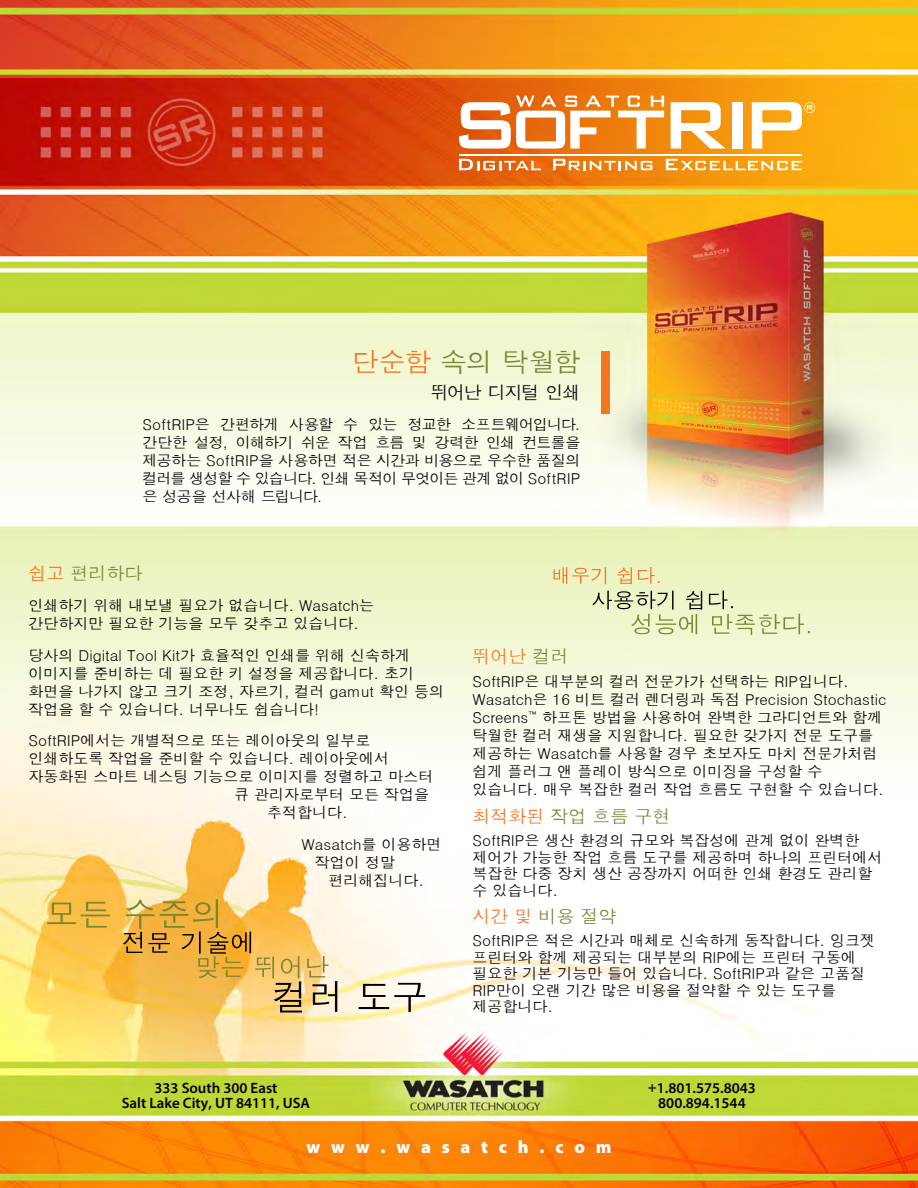
<style>
.page{position:relative;width:918px;height:1188px;background:#fff}
.page>*{position:absolute;margin:0;border:0;box-sizing:border-box;transform-origin:0 0}
.t1{font:27px "Dotum";letter-spacing:-.055em;color:#798737}
.t2{font:18px "Dotum";color:#798737}
.t3{font:900 18px "Myriad Pro";letter-spacing:.6em;color:#fff}
.t4{font:18px "Dotum";letter-spacing:-.07em;color:#000}
.t5{font:18px "Dotum";color:#f47621}
.t6{font:15px/18px "Dotum";color:#000}
.t7{font:600 15px/15px "Myriad Pro";color:#000;text-align:center}
.s1{color:#f47621}
.s2{color:#798737}
</style>
<div class="page">
<img style="left:0;top:0;width:918px;height:1188px">
<div style="left:602px;top:351px;width:8px;height:63px;background:#f47621"></div>
<hr style="left:459px;top:154px;width:343px;height:1px;background:#fff">
<svg style="left:459px;top:159px;width:82px;height:11px"></svg>
<svg style="left:553px;top:159px;width:99px;height:11px"></svg>
<svg style="left:666px;top:159px;width:136px;height:11px"></svg>
<svg style="left:459px;top:96px;width:205px;height:53px"></svg>
<svg style="left:671px;top:102px;width:55px;height:47px"></svg>
<div style="left:732px;top:102px;width:11px;height:47px;background:#fff"></div>
<svg style="left:752px;top:102px;width:63px;height:47px"></svg>
<div style="left:293px;top:1126px;width:331px;height:42px;background:#f47521;opacity:.75"></div>
<svg style="left:554px;top:567px;width:106px;height:17px;background:#ecdda5"></svg>
<svg style="left:592px;top:590px;width:218px;height:45px;background:#dbe2b6"></svg>
<svg style="left:47px;top:899px;width:378px;height:113px;background:#eec877"></svg>
<h1 class="t1" style="left:352px;top:349px;width:230px"><span class="s1">단순함</span> 속의 탁월함</h1>
<p class="t4" style="left:431px;top:383px;width:151px">뛰어난 디지털 인쇄</p>
<p class="t6" style="left:143px;top:416px;width:439px;text-align:justify">SoftRIP은 간편하게 사용할 수 있는 정교한 소프트웨어입니다. 간단한 설정, 이해하기 쉬운 작업 흐름 및 강력한 인쇄 컨트롤을 제공하는 SoftRIP을 사용하면 적은 시간과 비용으로 우수한 품질의 컬러를 생성할 수 있습니다. 인쇄 목적이 무엇이든 관계 없이 SoftRIP 은 성공을 선사해 드립니다.</p>
<p class="t2" style="left:28px;top:564px;width:116px"><span class="s1">쉽고</span> 편리하다</p>
<p class="t6" style="left:28px;top:597px;width:347px">인쇄하기 위해 내보낼 필요가 없습니다. Wasatch는 간단하지만 필요한 기능을 모두 갖추고 있습니다.</p>
<p class="t6" style="left:28px;top:647px;width:417px">당사의 Digital Tool Kit가 효율적인 인쇄를 위해 신속하게 이미지를 준비하는 데 필요한 키 설정을 제공합니다. 초기 화면을 나가지 않고 크기 조정, 자르기, 컬러 gamut 확인 등의 작업을 할 수 있습니다. 너무나도 쉽습니다!</p>
<p class="t6" style="left:28px;top:732px;width:343px">SoftRIP에서는 개별적으로 또는 레이아웃의 일부로</p>
<p class="t6" style="left:28px;top:750px;width:362px">인쇄하도록 작업을 준비할 수 있습니다. 레이아웃에서</p>
<p class="t6" style="left:28px;top:768px;width:407px">자동화된 스마트 네스팅 기능으로 이미지를 정렬하고 마스터</p>
<p class="t6" style="left:234px;top:786px;width:197px">큐 관리자로부터 모든 작업을</p>
<p class="t6" style="left:267px;top:804px;width:82px">추적합니다.</p>
<p class="t6" style="left:315px;top:836px;width:128px;text-indent:-14px">Wasatch를 이용하면 작업이 정말</p>
<p class="t6" style="left:328px;top:872px;width:97px">편리해집니다.</p>
<p class="t5" style="left:472px;top:647px;width:98px">뛰어난 <span class="s2">컬러</span></p>
<p class="t6" style="left:472px;top:673px;width:416px">SoftRIP은 대부분의 컬러 전문가가 선택하는 RIP입니다.<br>Wasatch은 16 비트 컬러 렌더링과 독점 Precision Stochastic Screens<sup>™</sup> 하프톤 방법을 사용하여 완벽한 그라디언트와 함께 탁월한 컬러 재생을 지원합니다. 필요한 갖가지 전문 도구를 제공하는 Wasatch를 사용할 경우 초보자도 마치 전문가처럼 쉽게 플러그 앤 플레이 방식으로 이미징을 구성할 수 있습니다. 매우 복잡한 컬러 작업 흐름도 구현할 수 있습니다.</p>
<p class="t2" style="left:472px;top:807px;width:200px"><span class="s1">최적화된</span> 작업 흐름 구현</p>
<p class="t6" style="left:472px;top:833px;width:412px;line-height:16.5px">SoftRIP은 생산 환경의 규모와 복잡성에 관계 없이 완벽한 제어가 가능한 작업 흐름 도구를 제공하며 하나의 프린터에서 복잡한 다중 장치 생산 공장까지 어떠한 인쇄 환경도 관리할 수 있습니다.</p>
<p class="t2" style="left:472px;top:908px;width:146px"><span class="s1">시간 및</span> 비용 절약</p>
<p class="t6" style="left:472px;top:933px;width:404px;line-height:16.5px">SoftRIP은 적은 시간과 매체로 신속하게 동작합니다. 잉크젯 프린터와 함께 제공되는 대부분의 RIP에는 프린터 구동에 필요한 기본 기능만 들어 있습니다. SoftRIP과 같은 고품질<br>RIP만이 오랜 기간 많은 비용을 절약할 수 있는 도구를 제공합니다.</p>
<p class="t7" style="left:122px;top:1080px;width:190px">333 South 300 East<br>Salt Lake City, UT 84111, USA</p>
<p class="t7" style="left:648px;top:1080px;width:110px">+1.801.575.8043<br>800.894.1544</p>
<p class="t3" style="left:307px;top:1137px;width:306px">www.wasatch.com</p>
</div>
